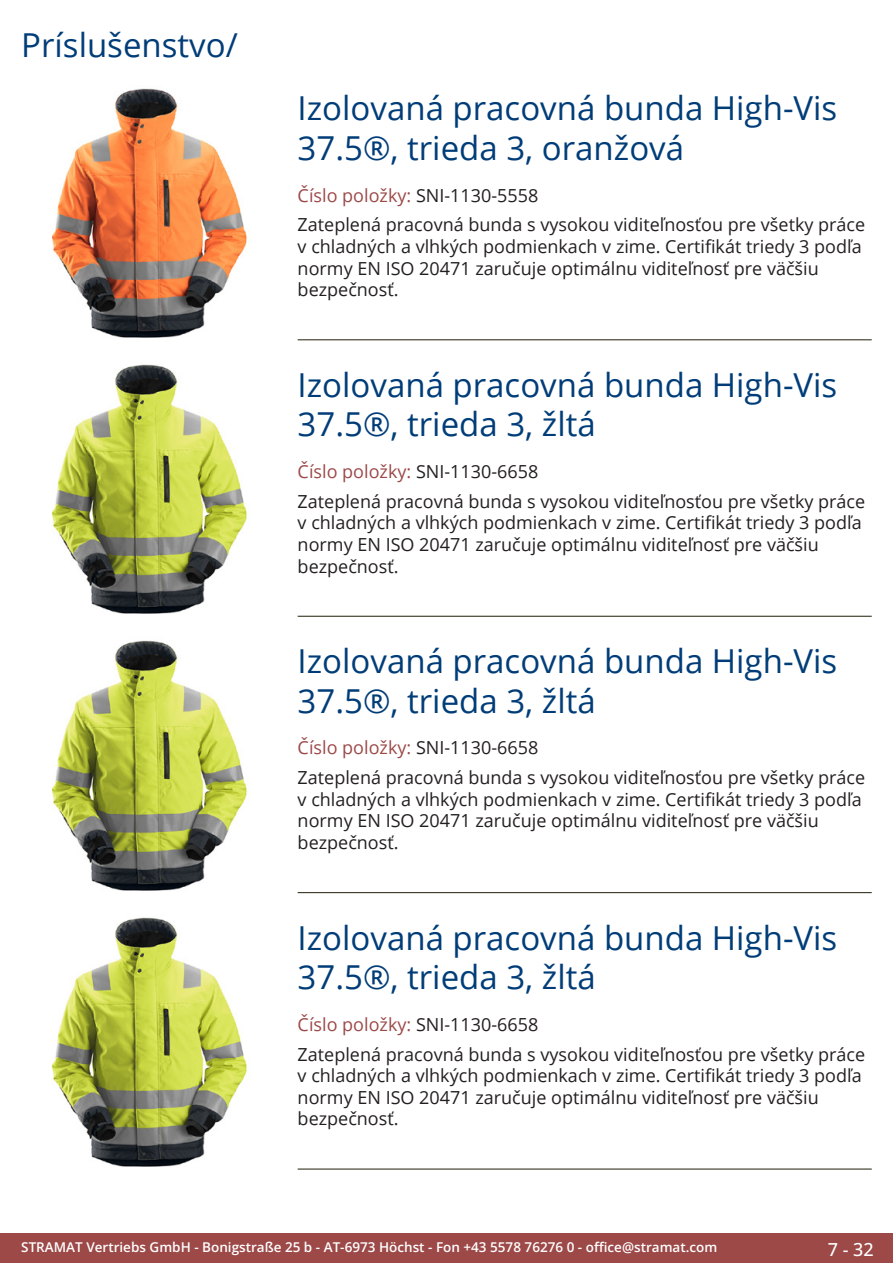
<style>
.page{position:relative;width:893px;height:1263px;background:#fff}
.page>*{position:absolute;margin:0;border:0;box-sizing:border-box;transform-origin:0 0}
.Produkttitel{font:33px/39.6px "Open Sans";color:#003d78}
.RastTitel{font:33px "Open Sans";color:#003d78}
.Beschreibung_Text{font:18px/21.6px "Open Sans";color:#231f20}
.TechDaten_Überschrif{font:18px "Open Sans";color:#9c4948}
.t1{font:500 18px "Open Sans";color:#fff}
.t2{font:600 13.5px "Open Sans";color:#fff}
.s1{color:#231f20}
</style>
<div class="page">
<div style="left:0;top:1233px;width:893px;height:30px;background:#9c4948"></div>
<hr style="left:298px;top:340px;width:574px;height:1px;background:#201d08">
<hr style="left:298px;top:616px;width:574px;height:1px;background:#201d08">
<hr style="left:298px;top:892px;width:574px;height:1px;background:#201d08">
<hr style="left:298px;top:1169px;width:574px;height:1px;background:#201d08">
<img style="left:51px;top:88px;width:196px;height:250px">
<img style="left:51px;top:364px;width:196px;height:250px">
<img style="left:51px;top:640px;width:196px;height:251px">
<img style="left:51px;top:917px;width:196px;height:250px">
<p class="RastTitel" style="left:21px;top:22px;width:218px">Príslušenstvo/</p>
<p class="Produkttitel" style="left:298px;top:88px;width:541px">Izolovaná pracovná bunda High-Vis<br>37.5®, trieda 3, oranžová</p>
<p class="TechDaten_Überschrif" style="left:298px;top:183px;width:242px">Číslo položky: <span class="s1">SNI-1130-5558</span></p>
<p class="Beschreibung_Text" style="left:298px;top:214px;width:569px">Zateplená pracovná bunda s vysokou viditeľnosťou pre všetky práce v chladných a vlhkých podmienkach v zime. Certifikát triedy 3 podľa normy EN ISO 20471 zaručuje optimálnu viditeľnosť pre väčšiu bezpečnosť.</p>
<p class="Produkttitel" style="left:298px;top:364px;width:541px">Izolovaná pracovná bunda High-Vis<br>37.5®, trieda 3, žltá</p>
<p class="TechDaten_Überschrif" style="left:298px;top:459px;width:242px">Číslo položky: <span class="s1">SNI-1130-6658</span></p>
<p class="Beschreibung_Text" style="left:298px;top:490px;width:569px">Zateplená pracovná bunda s vysokou viditeľnosťou pre všetky práce v chladných a vlhkých podmienkach v zime. Certifikát triedy 3 podľa normy EN ISO 20471 zaručuje optimálnu viditeľnosť pre väčšiu bezpečnosť.</p>
<p class="Produkttitel" style="left:298px;top:640px;width:541px">Izolovaná pracovná bunda High-Vis<br>37.5®, trieda 3, žltá</p>
<p class="TechDaten_Überschrif" style="left:298px;top:735px;width:242px">Číslo položky: <span class="s1">SNI-1130-6658</span></p>
<p class="Beschreibung_Text" style="left:298px;top:766px;width:569px">Zateplená pracovná bunda s vysokou viditeľnosťou pre všetky práce v chladných a vlhkých podmienkach v zime. Certifikát triedy 3 podľa normy EN ISO 20471 zaručuje optimálnu viditeľnosť pre väčšiu bezpečnosť.</p>
<p class="Produkttitel" style="left:298px;top:917px;width:541px">Izolovaná pracovná bunda High-Vis<br>37.5®, trieda 3, žltá</p>
<p class="TechDaten_Überschrif" style="left:298px;top:1012px;width:242px">Číslo položky: <span class="s1">SNI-1130-6658</span></p>
<p class="Beschreibung_Text" style="left:298px;top:1043px;width:569px">Zateplená pracovná bunda s vysokou viditeľnosťou pre všetky práce v chladných a vlhkých podmienkach v zime. Certifikát triedy 3 podľa normy EN ISO 20471 zaručuje optimálnu viditeľnosť pre väčšiu bezpečnosť.</p>
<p class="t2" style="left:21px;top:1238px;width:698px">STRAMAT Vertriebs GmbH - Bonigstraße 25 b - AT-6973 Höchst - Fon +43 5578 76276 0 - office@stramat.com</p>
<p class="t1" style="left:828px;top:1237px;width:48px">7 - 32</p>
</div>
